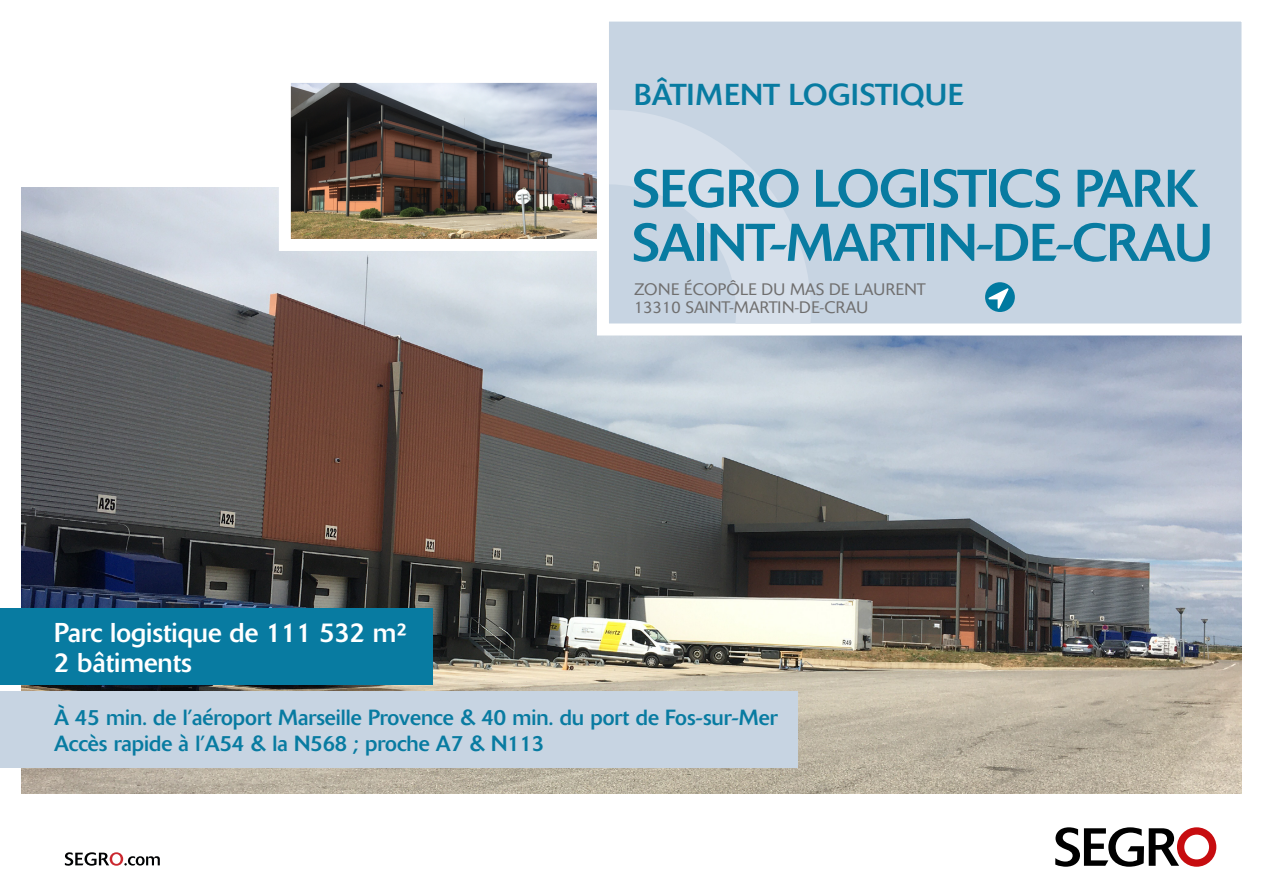
<style>
.page{position:relative;width:1263px;height:893px;background:#fff}
.page>*{position:absolute;margin:0;border:0;box-sizing:border-box;transform-origin:0 0}
.t1{font:52.5px/54px "Delta BQ";letter-spacing:-.015em;color:#087ba1}
.t2{font:30px "Delta BQ";letter-spacing:.02em;color:#087ba1}
.t3{font:27px/30px "Delta BQ";color:#fff}
.t4{font:21.75px/26.1px "Delta BQ";color:#087ba1}
.t5{font:300 16.5px/18px "Delta BQ";color:#706f6f}
</style>
<div class="page">
<img style="left:21px;top:187px;width:1221px;height:607px">
<svg style="left:591px;top:21px;width:651px;height:320px;background:#c9d5e2"></svg>
<svg style="left:609px;top:110px;width:202px;height:213px;background:#ced9e5"></svg>
<svg style="left:1055px;top:827px;width:161px;height:40px"></svg>
<div style="left:0;top:608px;width:432px;height:77px;background:#087ba1"></div>
<div style="left:0;top:691px;width:797px;height:77px;background:#c7d4e2"></div>
<svg style="left:65px;top:852px;width:95px;height:14px"></svg>
<img style="left:273px;top:65px;width:342px;height:192px">
<div style="left:985px;top:282px;width:30px;height:30px;background:#0079a0;border-radius:50%"></div>
<svg style="left:988px;top:288px;width:20px;height:21px"></svg>
<h2 class="t2" style="left:634px;top:76px;width:331px">BÂTIMENT LOGISTIQUE</h2>
<h1 class="t1" style="left:631px;top:162px;width:583px">SEGRO LOGISTICS PARK<br>SAINT-MARTIN-DE-CRAU</h1>
<p class="t5" style="left:634px;top:280px;width:293px">ZONE ÉCOPÔLE DU MAS DE LAURENT<br>13310 SAINT-MARTIN-DE-CRAU</p>
<p class="t3" style="left:54px;top:618px;width:355px">Parc logistique de 111 532 m²<br>2 bâtiments</p>
<p class="t4" style="left:54px;top:704px;width:725px">À 45 min. de l’aéroport Marseille Provence &amp; 40 min. du port de Fos-sur-Mer<br>Accès rapide à l’A54 &amp; la N568 ; proche A7 &amp; N113</p>
</div>
